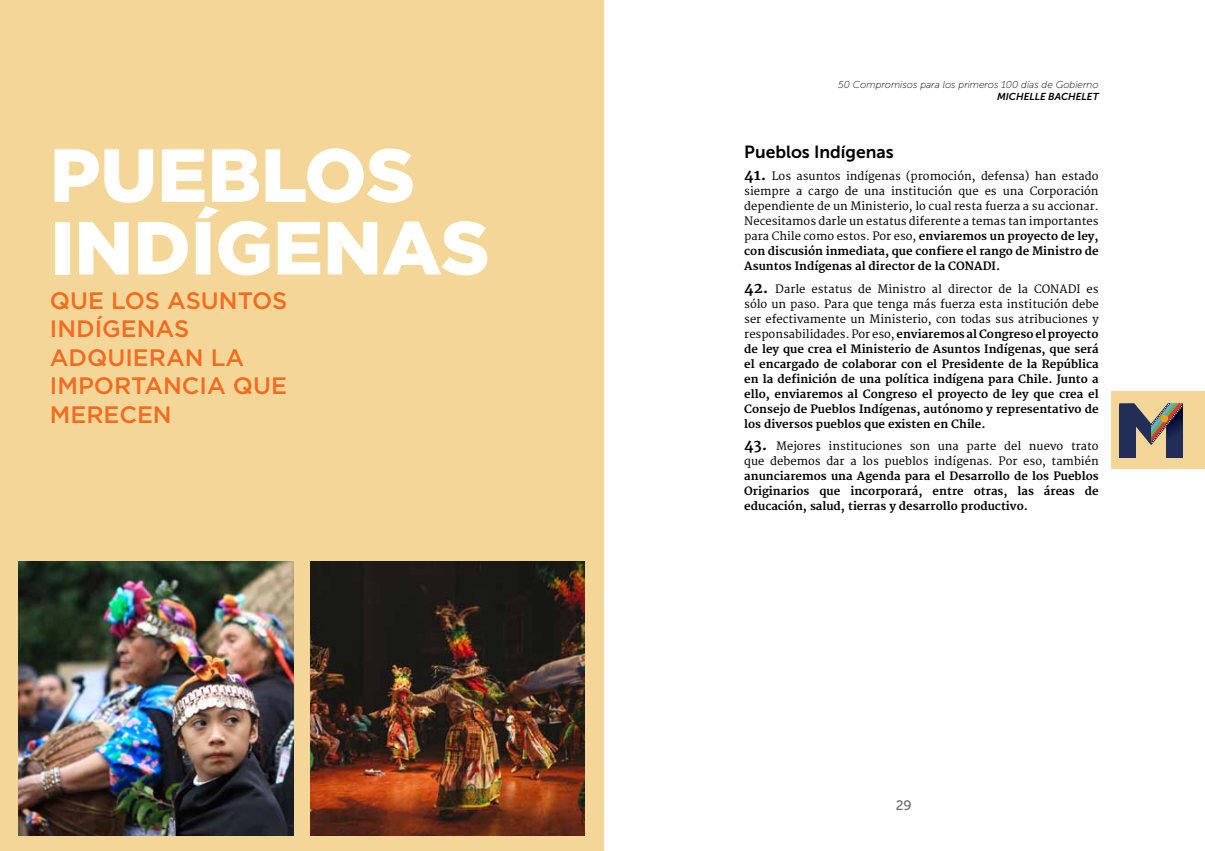
<style>
.page{position:relative;width:1205px;height:851px;background:#fff}
.page>*{position:absolute;margin:0;border:0;box-sizing:border-box;transform-origin:0 0}
.t1{font:900 75px/72.5px "Gotham";color:#fff}
.t2{font:500 23.75px/28.5px "Gotham";color:#f36c21}
.t3{font:17.5px "Museo Sans 700";color:#000}
.t4{font:13.75px "Museo Sans 500";color:#6d6e71}
.t5{font:700 11.25px/15px "Merriweather";color:#000;text-align:justify}
.t6{font:11.25px/15px "Merriweather";color:#000;text-align:justify}
.t7{font:italic 10px "Museo Sans 100";color:#000}
.t8{font:italic 10px "Museo Sans 700";color:#000}
.s1{font-weight:700;font-size:15px}
.s2{font-weight:700}
.s3{font-size:15px}
.s4{font-weight:400}
</style>
<div class="page">
<div style="left:0;top:0;width:603px;height:850px;background:#f4d798"></div>
<img style="left:310px;top:561px;width:275px;height:274px">
<img style="left:19px;top:561px;width:274px;height:274px">
<div style="left:1111px;top:391px;width:94px;height:78px;background:#f4d798"></div>
<div style="left:1119px;top:405px;width:17px;height:52px;background:#222e58"></div>
<div style="left:1166px;top:405px;width:17px;height:52px;background:#222e58"></div>
<svg style="left:1119px;top:403px;width:64px;height:41px"></svg>
<p class="t7" style="left:838px;top:79px;width:262px">50 Compromisos para los primeros 100 días de Gobierno</p>
<p class="t8" style="left:997px;top:91px;width:103px">MICHELLE BACHELET</p>
<h1 class="t1" style="left:50px;top:138px;width:441px">PUEBLOS<br>INDÍGENAS</h1>
<h3 class="t3" style="left:744px;top:142px;width:151px">Pueblos Indígenas</h3>
<p class="t6" style="left:744px;top:169px;width:356px"><span class="s1">41.</span> Los asuntos indígenas (promoción, defensa) han estado siempre a cargo de una institución que es una Corporación dependiente de un Ministerio, lo cual resta fuerza a su accionar.<br>Necesitamos darle un estatus diferente a temas tan importantes para Chile como estos. Por eso, <span class="s2">enviaremos un proyecto de ley, con discusión inmediata, que confiere el rango de Ministro de Asuntos Indígenas al director de la CONADI.</span></p>
<p class="t5" style="left:744px;top:281px;width:356px"><span class="s3">42.</span> <span class="s4">Darle estatus de Ministro al director de la CONADI es sólo un paso. Para que tenga más fuerza esta institución debe ser efectivamente un Ministerio, con todas sus atribuciones y responsabilidades. Por eso,</span> enviaremos al Congreso el proyecto de ley que crea el Ministerio de Asuntos Indígenas, que será el encargado de colaborar con el Presidente de la República en la definición de una política indígena para Chile. Junto a ello, enviaremos al Congreso el proyecto de ley que crea el Consejo de Pueblos Indígenas, autónomo y representativo de los diversos pueblos que existen en Chile.</p>
<p class="t6" style="left:744px;top:439px;width:356px"><span class="s1">43.</span> Mejores instituciones son una parte del nuevo trato que debemos dar a los pueblos indígenas. Por eso, también</p>
<p class="t5" style="left:744px;top:469px;width:356px">anunciaremos una Agenda para el Desarrollo de los Pueblos Originarios que incorporará, entre otras, las áreas de educación, salud, tierras y desarrollo productivo.</p>
<h2 class="t2" style="left:50px;top:285px;width:239px">QUE LOS ASUNTOS<br>INDÍGENAS<br>ADQUIERAN LA<br>IMPORTANCIA QUE<br>MERECEN</h2>
<p class="t4" style="left:895px;top:797px;width:18px">29</p>
</div>
